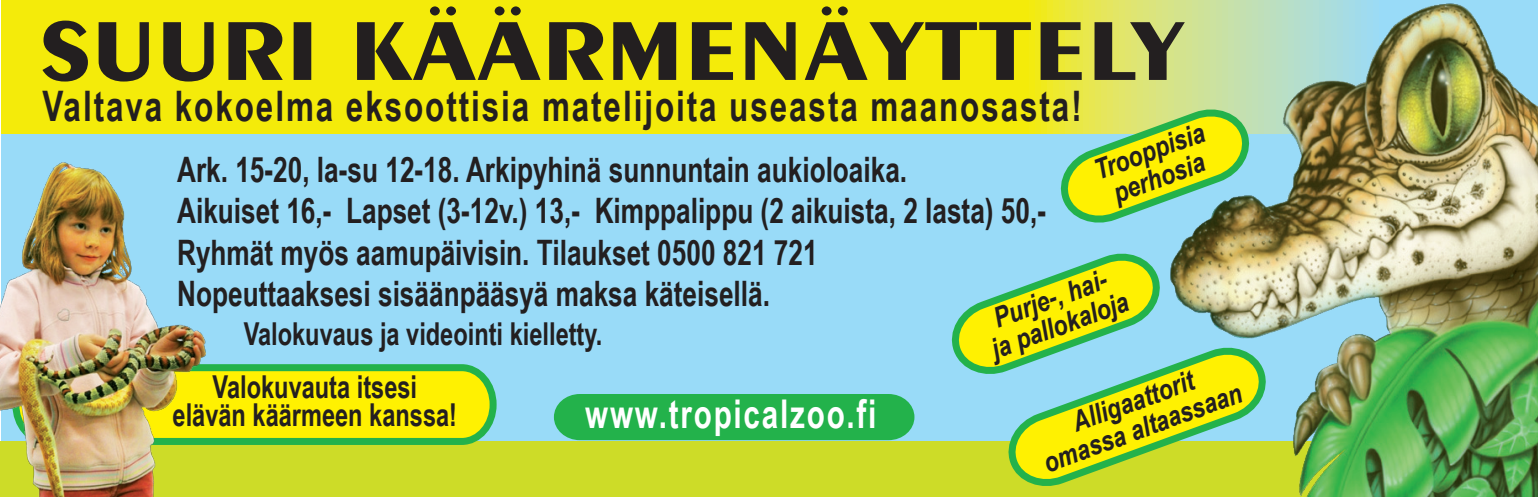
<style>
.page{position:relative;width:1538px;height:497px;background:#fff}
.page>*{position:absolute;margin:0;border:0;box-sizing:border-box;transform-origin:0 0}
.t1{font:700 42px "Arial Narrow";letter-spacing:.05em;color:#231f20;scale:.91 1}
.t2{font:700 39.55px "Arial Narrow";letter-spacing:.05em;color:#fff;scale:.91 1}
.t3{font:700 35px "Arial Narrow";color:#231f20;scale:.91 1}
.t4{font:700 31.5px/28px "Arial Narrow";color:#231f20;text-align:center;scale:.91 1}
.t5{font:italic 700 28px/28px "Arial Narrow";color:#231f20;text-align:center}
</style>
<div class="page">
<div style="left:2px;top:0;width:1536px;height:495px;background:#99dbf8"></div>
<div style="left:2px;top:0;width:1536px;height:133px;background:#f4eb0a"></div>
<div style="left:0;top:441px;width:1538px;height:55px;background:#cddc28"></div>
<div style="left:554px;top:394px;width:360px;height:45px;background:#23b24b"></div>
<svg style="left:206px;top:364px;width:291px;height:81px;background:#d3e415"></svg>
<img style="left:1112px;top:0;width:426px;height:496px">
<svg style="left:1051px;top:99px;width:202px;height:133px"></svg>
<svg style="left:951px;top:243px;width:212px;height:131px"></svg>
<svg style="left:998px;top:337px;width:271px;height:158px"></svg>
<img style="left:0;top:162px;width:206px;height:334px">
<svg style="left:42px;top:6px;width:1143px;height:75px"></svg>
<p class="t1" style="left:42px;top:74px;width:1144px">Valtava kokoelma eksoottisia matelijoita useasta maanosasta!</p>
<p class="t3" style="left:177px;top:142px;width:804px">Ark. 15-20, la-su 12-18. Arkipyhinä sunnuntain aukioloaika.</p>
<p class="t3" style="left:177px;top:184px;width:956px">Aikuiset 16,- Lapset (3-12v.) 13,- Kimppalippu (2 aikuista, 2 lasta) 50,-</p>
<p class="t5" style="left:1090px;top:156px;width:117px;rotate:-20deg">Trooppisia perhosia</p>
<p class="t3" style="left:177px;top:225px;width:705px">Ryhmät myös aamupäivisin. Tilaukset 0500 821 721</p>
<p class="t3" style="left:177px;top:267px;width:653px">Nopeuttaaksesi sisäänpääsyä maksa käteisellä.</p>
<p class="t4" style="left:244px;top:317px;width:396px">Valokuvaus ja videointi kielletty.</p>
<p class="t4" style="left:173px;top:371px;width:314px">Valokuvauta itsesi elävän käärmeen kanssa!</p>
<p class="t2" style="left:585px;top:383px;width:321px">www.tropicalzoo.fi</p>
<p class="t5" style="left:977px;top:308px;width:146px;rotate:-20deg">Purje-, hai&shy;ja pallokaloja</p>
<p class="t5" style="left:1029px;top:422px;width:211px;rotate:-20deg">Alligaattorit omassa altaassaan</p>
</div>
